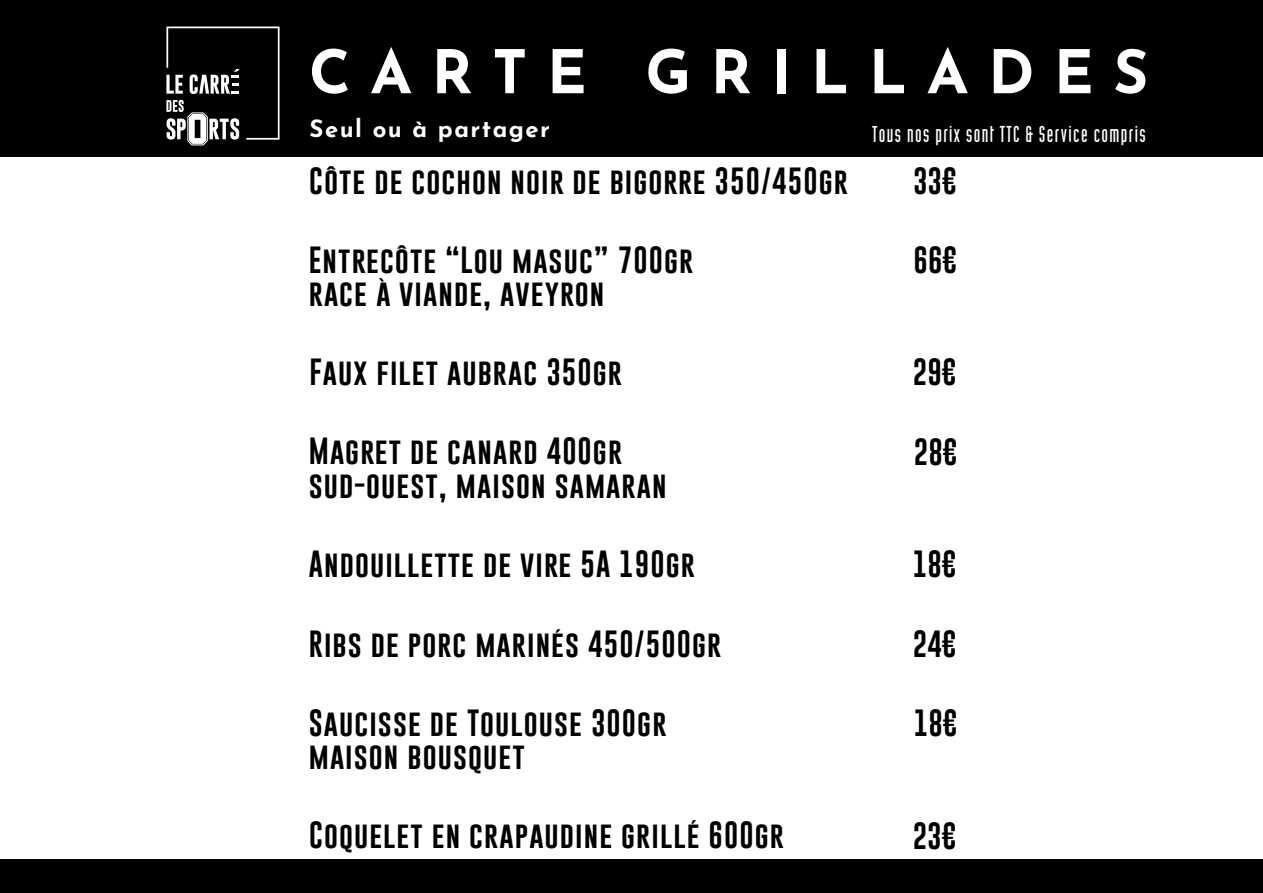
<style>
.page{position:relative;width:1263px;height:893px;background:#fff}
.page>*{position:absolute;margin:0;border:0;box-sizing:border-box;transform-origin:0 0}
.t1{font:700 60px "Josefin Sans";color:#fff}
.t2{font:27.6px/33.2px "Gobold";letter-spacing:.04em;color:#000001}
.t3{font:700 24px "Josefin Sans";letter-spacing:.06em;color:#fff}
.t4{font:22.5px "Industria Solid";letter-spacing:.06em;color:#fff}
</style>
<div class="page">
<div style="left:0;top:860px;width:1263px;height:33px;background:#000001"></div>
<div style="left:0;top:0;width:1263px;height:157px;background:#000001"></div>
<svg style="left:166px;top:27px;width:114px;height:118px"></svg>
<h1 class="t1" style="left:309px;top:19px;width:841px">C A R T E G R I L L A D E S</h1>
<p class="t4" style="left:872px;top:122px;width:275px">Tous nos prix sont TTC &amp; Service compris</p>
<p class="t2" style="left:309px;top:164px;width:540px">Côte de cochon noir de bigorre 350/450gr</p>
<p class="t3" style="left:310px;top:107px;width:242px">Seul ou à partager</p>
<p class="t2" style="left:913px;top:164px;width:45px">33€</p>
<p class="t2" style="left:309px;top:244px;width:386px">Entrecôte “Lou masuc” 700gr race à viande, aveyron</p>
<p class="t2" style="left:309px;top:356px;width:314px">Faux filet aubrac 350gr</p>
<p class="t2" style="left:309px;top:435px;width:359px">Magret de canard 400gr sud-ouest, maison samaran</p>
<p class="t2" style="left:309px;top:547px;width:388px">Andouillette de vire 5A 190gr</p>
<p class="t2" style="left:914px;top:244px;width:45px">66€</p>
<p class="t2" style="left:913px;top:356px;width:45px">29€</p>
<p class="t2" style="left:914px;top:435px;width:45px">28€</p>
<p class="t2" style="left:913px;top:547px;width:45px">18€</p>
<p class="t2" style="left:309px;top:627px;width:414px">Ribs de porc marinés 450/500gr</p>
<p class="t2" style="left:913px;top:627px;width:45px">24€</p>
<p class="t2" style="left:309px;top:706px;width:359px">Saucisse de Toulouse 300gr maison bousquet</p>
<p class="t2" style="left:914px;top:706px;width:45px">18€</p>
<p class="t2" style="left:309px;top:819px;width:476px">Coquelet en crapaudine grillé 600gr</p>
<p class="t2" style="left:913px;top:819px;width:45px">23€</p>
</div>
